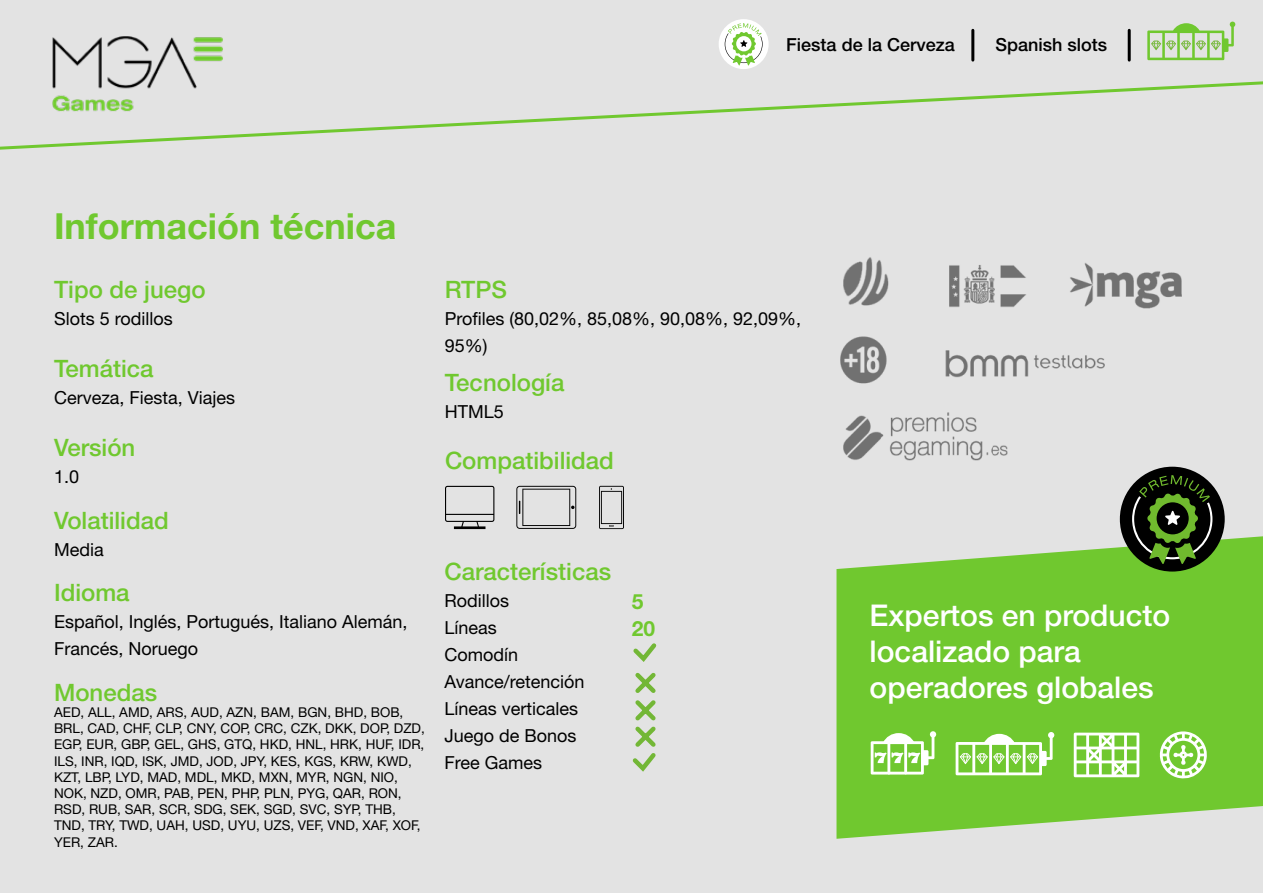
<style>
.page{position:relative;width:1263px;height:893px;background:#e3e3e3}
.page>*{position:absolute;margin:0;border:0;box-sizing:border-box;transform-origin:0 0}
.t1{font:700 36px "Helvetica Neue LT Std";color:#70c82f}
.t2{font:500 30px/36px "Helvetica Neue LT Std";color:#fff}
.t3{font:500 24px "Helvetica Neue LT Std";color:#70c82f}
.t4{font:700 21px/27px "Helvetica Neue LT Std";color:#70c82f}
.t5{font:18px/27px "Helvetica Neue LT Std";color:#000}
.t6{font:500 18px "Helvetica Neue LT Std";color:#000}
.t7{font:13.5px/16.2px "Helvetica Neue LT Std";color:#000}
</style>
<div class="page">
<svg style="left:0;top:81px;width:1263px;height:69px"></svg>
<img style="left:38px;top:36px;width:198px;height:86px">
<svg style="left:445px;top:486px;width:49px;height:43px"></svg>
<svg style="left:516px;top:486px;width:60px;height:43px"></svg>
<svg style="left:599px;top:486px;width:25px;height:43px"></svg>
<svg style="left:632px;top:643px;width:25px;height:129px"></svg>
<img style="left:840px;top:257px;width:342px;height:204px">
<svg style="left:836px;top:536px;width:427px;height:303px;background:#7dcb44"></svg>
<div style="left:1120px;top:467px;width:105px;height:105px;background:#000;border-radius:50%"></div>
<svg style="left:1132px;top:475px;width:80px;height:89px"></svg>
<svg style="left:955px;top:732px;width:99px;height:43px;background:#a3db79"></svg>
<svg style="left:871px;top:731px;width:65px;height:43px;background:#a4dc7b"></svg>
<hr style="left:887px;top:741px;width:3px;height:33px;background:#fff">
<hr style="left:904px;top:741px;width:3px;height:33px;background:#fff">
<svg style="left:1074px;top:733px;width:65px;height:44px;background:#b8e398"></svg>
<svg style="left:1160px;top:731px;width:48px;height:48px;background:#aade84"></svg>
<div style="left:719px;top:19px;width:50px;height:50px;background:#fff;border-radius:50%"></div>
<svg style="left:725px;top:23px;width:38px;height:43px"></svg>
<hr style="left:1128px;top:30px;width:3px;height:30px;background:#000">
<hr style="left:971px;top:30px;width:3px;height:30px;background:#000">
<svg style="left:1147px;top:22px;width:88px;height:38px"></svg>
<h3 class="t6" style="left:786px;top:34px;width:170px">Fiesta de la Cerveza</h3>
<h3 class="t6" style="left:995px;top:34px;width:113px">Spanish slots</h3>
<h1 class="t1" style="left:54px;top:204px;width:344px">Información técnica</h1>
<h3 class="t3" style="left:54px;top:275px;width:153px">Tipo de juego</h3>
<h3 class="t5" style="left:54px;top:305px;width:120px">Slots 5 rodillos</h3>
<h3 class="t3" style="left:54px;top:354px;width:101px">Temática</h3>
<h3 class="t5" style="left:54px;top:384px;width:183px">Cerveza, Fiesta, Viajes</h3>
<h3 class="t3" style="left:54px;top:433px;width:83px">Versión</h3>
<h3 class="t5" style="left:54px;top:463px;width:27px">1.0</h3>
<h3 class="t3" style="left:54px;top:506px;width:116px">Volatilidad</h3>
<h3 class="t5" style="left:54px;top:536px;width:51px">Media</h3>
<h3 class="t3" style="left:54px;top:579px;width:77px">Idioma</h3>
<h3 class="t5" style="left:54px;top:608px;width:355px">Español, Inglés, Portugués, Italiano Alemán,<br>Francés, Noruego</h3>
<h3 class="t3" style="left:54px;top:678px;width:105px">Monedas</h3>
<p class="t7" style="left:54px;top:704px;width:372px">AED, ALL, AMD, ARS, AUD, AZN, BAM, BGN, BHD, BOB, BRL, CAD, CHF, CLP, CNY, COP, CRC, CZK, DKK, DOP, DZD, EGP, EUR, GBP, GEL, GHS, GTQ, HKD, HNL, HRK, HUF, IDR, ILS, INR, IQD, ISK, JMD, JOD, JPY, KES, KGS, KRW, KWD, KZT, LBP, LYD, MAD, MDL, MKD, MXN, MYR, NGN, NIO, NOK, NZD, OMR, PAB, PEN, PHP, PLN, PYG, QAR, RON, RSD, RUB, SAR, SCR, SDG, SEK, SGD, SVC, SYP, THB, TND, TRY, TWD, UAH, USD, UYU, UZS, VEF, VND, XAF, XOF, YER, ZAR.</p>
<h3 class="t3" style="left:445px;top:275px;width:64px">RTPS</h3>
<h3 class="t5" style="left:445px;top:305px;width:358px">Profiles (80,02%, 85,08%, 90,08%, 92,09%,<br>95%)</h3>
<h3 class="t3" style="left:445px;top:369px;width:121px">Tecnología</h3>
<h3 class="t5" style="left:445px;top:398px;width:61px">HTML5</h3>
<h3 class="t3" style="left:445px;top:446px;width:170px">Compatibilidad</h3>
<h3 class="t3" style="left:444px;top:557px;width:168px">Características</h3>
<h3 class="t5" style="left:444px;top:586px;width:142px">Rodillos<br>Líneas<br>Comodín<br>Avance/retención<br>Líneas verticales<br>Juego de Bonos<br>Free Games</h3>
<h3 class="t4" style="left:632px;top:587px;width:25px">5<br>20</h3>
<h2 class="t2" style="left:870px;top:597px;width:302px">Expertos en producto localizado para operadores globales</h2>
</div>
